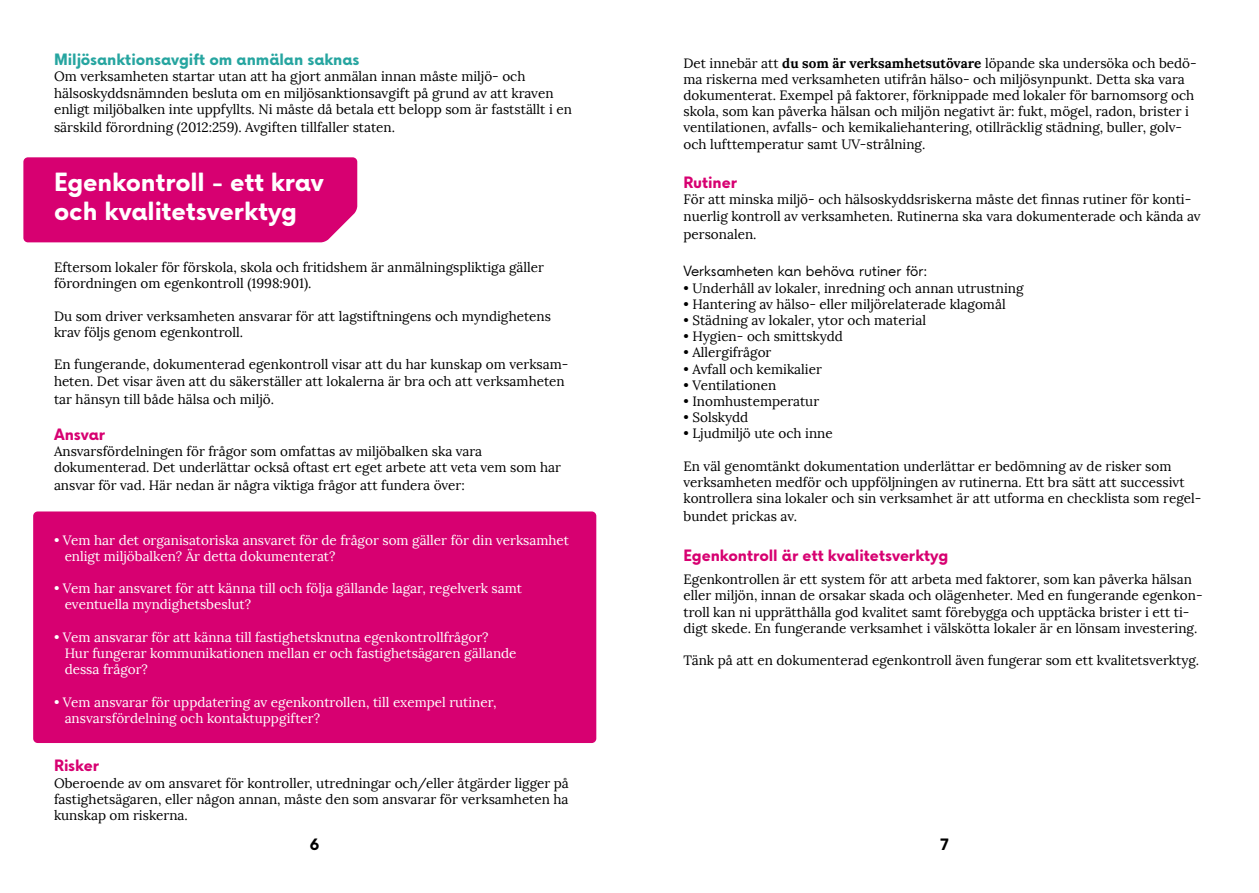
<style>
.page{position:relative;width:1259px;height:893px;background:#fff}
.page>*{position:absolute;margin:0;border:0;box-sizing:border-box;transform-origin:0 0}
.t1{font:700 24px/28.8px "Vaxjo Now";color:#fff}
.t2{font:700 15px "Vaxjo Now";color:#d70071}
.t3{font:700 15px "Vaxjo Now";color:#26a5a0}
.t4{font:700 15px "Vaxjo Now";color:#000}
.t5{font:13.5px/16.2px "Lora";color:#000}
.t6{font:13.5px/16.2px "Lora";color:#fff}
.t7{font:13.5px "Vaxjo Now";color:#000}
.s1{font-weight:700}
</style>
<div class="page">
<div style="left:33px;top:511px;width:563px;height:232px;background:#d70071;border-radius:5px"></div>
<div style="left:23px;top:157px;width:334px;height:85px;background:#d70071"></div>
<p class="t3" style="left:54px;top:49px;width:307px">Miljösanktionsavgift om anmälan saknas</p>
<p class="t5" style="left:54px;top:69px;width:519px">Om verksamheten startar utan att ha gjort anmälan innan måste miljö- och hälsoskyddsnämnden besluta om en miljösanktionsavgift på grund av att kraven enligt miljöbalken inte uppfyllts. Ni måste då betala ett belopp som är fastställt i en</p>
<p class="t5" style="left:54px;top:119px;width:343px">särskild förordning (2012:259). Avgiften tillfaller staten.</p>
<h1 class="t1" style="left:54px;top:168px;width:271px">Egenkontroll - ett krav och kvalitetsverktyg</h1>
<p class="t5" style="left:54px;top:259px;width:491px">Eftersom lokaler för förskola, skola och fritidshem är anmälningspliktiga gäller förordningen om egenkontroll (1998:901).</p>
<p class="t5" style="left:54px;top:308px;width:498px">Du som driver verksamheten ansvarar för att lagstiftningens och myndighetens krav följs genom egenkontroll.</p>
<p class="t5" style="left:54px;top:357px;width:516px">En fungerande, dokumenterad egenkontroll visar att du har kunskap om verksam&shy;heten. Det visar även att du säkerställer att lokalerna är bra och att verksamheten</p>
<p class="t5" style="left:54px;top:391px;width:222px">tar hänsyn till både hälsa och miljö.</p>
<p class="t2" style="left:54px;top:423px;width:53px">Ansvar</p>
<p class="t5" style="left:54px;top:443px;width:508px">Ansvarsfördelningen för frågor som omfattas av miljöbalken ska vara dokumenterad. Det underlättar också oftast ert eget arbete att veta vem som har</p>
<p class="t5" style="left:54px;top:477px;width:412px">ansvar för vad. Här nedan är några viktiga frågor att fundera över:</p>
<p class="t6" style="left:65px;top:532px;width:506px;text-indent:-11px">• Vem har det organisatoriska ansvaret för de frågor som gäller för din verksamhet enligt miljöbalken? Är detta dokumenterat?</p>
<p class="t6" style="left:65px;top:580px;width:459px;text-indent:-11px">• Vem har ansvaret för att känna till och följa gällande lagar, regelverk samt eventuella myndighetsbeslut?</p>
<p class="t6" style="left:65px;top:629px;width:453px;text-indent:-11px">• Vem ansvarar för att känna till fastighetsknutna egenkontrollfrågor?<br>Hur fungerar kommunikationen mellan er och fastighetsägaren gällande dessa frågor?</p>
<p class="t6" style="left:65px;top:694px;width:433px;text-indent:-11px">• Vem ansvarar för uppdatering av egenkontrollen, till exempel rutiner, ansvarsfördelning och kontaktuppgifter?</p>
<p class="t2" style="left:54px;top:755px;width:47px">Risker</p>
<p class="t5" style="left:54px;top:775px;width:516px;text-align:justify">Oberoende av om ansvaret för kontroller, utredningar och/eller åtgärder ligger på fastighetsägaren, eller någon annan, måste den som ansvarar för verksamheten ha kunskap om riskerna.</p>
<p class="t5" style="left:683px;top:55px;width:515px">Det innebär att <span class="s1">du som är verksamhetsutövare</span> löpande ska undersöka och bedö&shy;ma riskerna med verksamheten utifrån hälso- och miljösynpunkt. Detta ska vara dokumenterat. Exempel på faktorer, förknippade med lokaler för barnomsorg och skola, som kan påverka hälsan och miljön negativt är: fukt, mögel, radon, brister i ventilationen, avfalls- och kemikaliehantering, otillräcklig städning, buller, golv&shy;och lufttemperatur samt UV-strålning.</p>
<p class="t2" style="left:683px;top:172px;width:55px">Rutiner</p>
<p class="t5" style="left:683px;top:192px;width:519px">För att minska miljö- och hälsoskyddsriskerna måste det finnas rutiner för konti&shy;nuerlig kontroll av verksamheten. Rutinerna ska vara dokumenterade och kända av</p>
<p class="t5" style="left:683px;top:226px;width:75px">personalen.</p>
<p class="t7" style="left:683px;top:262px;width:245px">Verksamheten kan behöva rutiner för:</p>
<p class="t5" style="left:683px;top:280px;width:341px">• Underhåll av lokaler, inredning och annan utrustning</p>
<p class="t5" style="left:683px;top:296px;width:324px">• Hantering av hälso- eller miljörelaterade klagomål</p>
<p class="t5" style="left:683px;top:312px;width:244px">• Städning av lokaler, ytor och material</p>
<p class="t5" style="left:683px;top:328px;width:161px">• Hygien- och smittskydd</p>
<p class="t5" style="left:683px;top:345px;width:89px">• Allergifrågor</p>
<p class="t5" style="left:683px;top:361px;width:140px">• Avfall och kemikalier</p>
<p class="t5" style="left:683px;top:377px;width:94px">• Ventilationen</p>
<p class="t5" style="left:683px;top:393px;width:137px">• Inomhustemperatur</p>
<p class="t5" style="left:683px;top:409px;width:66px">• Solskydd</p>
<p class="t5" style="left:683px;top:426px;width:151px">• Ljudmiljö ute och inne</p>
<p class="t5" style="left:683px;top:458px;width:519px">En väl genomtänkt dokumentation underlättar er bedömning av de risker som verksamheten medför och uppföljningen av rutinerna. Ett bra sätt att successivt kontrollera sina lokaler och sin verksamhet är att utforma en checklista som regel-</p>
<p class="t5" style="left:683px;top:508px;width:115px">bundet prickas av.</p>
<p class="t2" style="left:683px;top:544px;width:266px">Egenkontroll är ett kvalitetsverktyg</p>
<p class="t5" style="left:683px;top:571px;width:520px">Egenkontrollen är ett system för att arbeta med faktorer, som kan påverka hälsan eller miljön, innan de orsakar skada och olägenheter. Med en fungerande egenkon&shy;troll kan ni upprätthålla god kvalitet samt förebygga och upptäcka brister i ett ti&shy;digt skede. En fungerande verksamhet i välskötta lokaler är en lönsam investering.</p>
<p class="t5" style="left:683px;top:652px;width:517px">Tänk på att en dokumenterad egenkontroll även fungerar som ett kvalitetsverktyg.</p>
<p class="t4" style="left:310px;top:834px;width:11px">6</p>
<p class="t4" style="left:940px;top:834px;width:10px">7</p>
</div>
